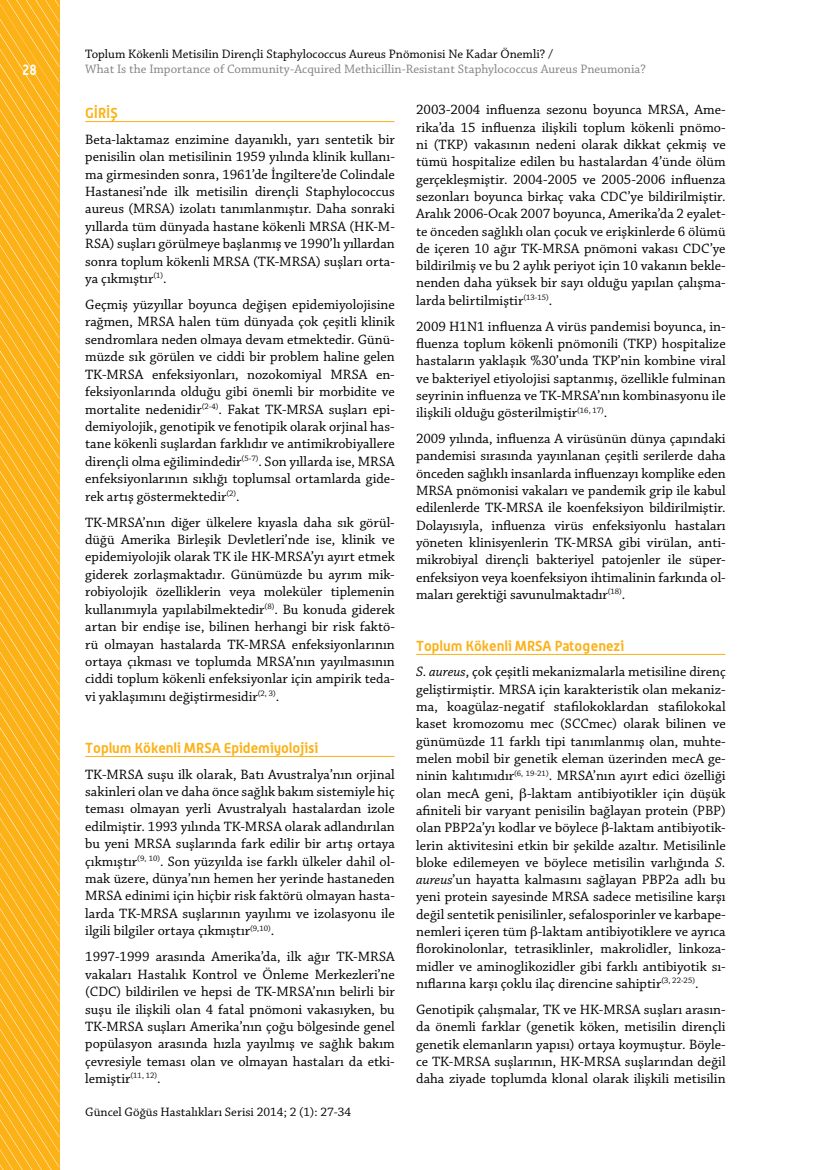
<style>
.page{position:relative;width:830px;height:1170px;background:#fff}
.page>*{position:absolute;margin:0;border:0;box-sizing:border-box;transform-origin:0 0}
.t1{font:700 15px "Alwyn";color:#fff;scale:.85 1}
.t2{font:14.25px/17.2px "Chaparral Pro";color:#000;text-align:justify}
.t3{font:700 14.25px "Alwyn";color:#fcb116}
.t4{font:12.9px "Chaparral Pro";color:#000}
.t5{font:12.9px "Chaparral Pro";color:#808285}
.s1{font-style:italic}
</style>
<div class="page">
<svg style="left:0;top:0;width:59px;height:1169px;background:#fcb522"></svg>
<hr style="left:85px;top:121px;width:309px;height:1px;background:#fcb116">
<hr style="left:85px;top:756px;width:309px;height:1px;background:#fcb116">
<hr style="left:416px;top:654px;width:309px;height:1px;background:#fcb116">
<p class="t1" style="left:22px;top:61px;width:19px">28</p>
<p class="t4" style="left:85px;top:47px;width:469px">Toplum Kökenli Metisilin Dirençli Staphylococcus Aureus Pnömonisi Ne Kadar Önemli? /</p>
<p class="t5" style="left:85px;top:62px;width:562px">What Is the Importance of Community-Acquired Methicillin-Resistant Staphylococcus Aureus Pneumonia?</p>
<p class="t3" style="left:85px;top:104px;width:35px">GİRİŞ</p>
<p class="t2" style="left:85px;top:131px;width:311px">Beta-laktamaz enzimine dayanıklı, yarı sentetik bir penisilin olan metisilinin 1959 yılında klinik kullanı&shy;ma girmesinden sonra, 1961’de İngiltere’de Colindale Hastanesi’nde ilk metisilin dirençli Staphylococcus aureus (MRSA) izolatı tanımlanmıştır. Daha sonraki yıllarda tüm dünyada hastane kökenli MRSA (HK-M-RSA) suşları görülmeye başlanmış ve 1990’lı yıllardan sonra toplum kökenli MRSA (TK-MRSA) suşları orta&shy;ya çıkmıştır<sup>(1)</sup>.</p>
<p class="t2" style="left:85px;top:296px;width:311px">Geçmiş yüzyıllar boyunca değişen epidemiyolojisine rağmen, MRSA halen tüm dünyada çok çeşitli klinik sendromlara neden olmaya devam etmektedir. Günü&shy;müzde sık görülen ve ciddi bir problem haline gelen TK-MRSA enfeksiyonları, nozokomiyal MRSA en&shy;feksiyonlarında olduğu gibi önemli bir morbidite ve mortalite nedenidir<sup>(2-4)</sup>. Fakat TK-MRSA suşları epi&shy;demiyolojik, genotipik ve fenotipik olarak orjinal has&shy;tane kökenli suşlardan farklıdır ve antimikrobiyallere dirençli olma eğilimindedir<sup>(5-7)</sup>. Son yıllarda ise, MRSA enfeksiyonlarının sıklığı toplumsal ortamlarda gide&shy;rek artış göstermektedir<sup>(2)</sup>.</p>
<p class="t2" style="left:85px;top:514px;width:311px">TK-MRSA’nın diğer ülkelere kıyasla daha sık görül&shy;düğü Amerika Birleşik Devletleri’nde ise, klinik ve epidemiyolojik olarak TK ile HK-MRSA’yı ayırt etmek giderek zorlaşmaktadır. Günümüzde bu ayrım mik&shy;robiyolojik özelliklerin veya moleküler tiplemenin kullanımıyla yapılabilmektedir<sup>(8)</sup>. Bu konuda giderek artan bir endişe ise, bilinen herhangi bir risk faktö&shy;rü olmayan hastalarda TK-MRSA enfeksiyonlarının ortaya çıkması ve toplumda MRSA’nın yayılmasının ciddi toplum kökenli enfeksiyonlar için ampirik teda&shy;vi yaklaşımını değiştirmesidir<sup>(2,</sup> <sup>3)</sup>.</p>
<p class="t3" style="left:85px;top:738px;width:234px">Toplum Kökenli MRSA Epidemiyolojisi</p>
<p class="t2" style="left:85px;top:765px;width:311px">TK-MRSA suşu ilk olarak, Batı Avustralya’nın orjinal sakinleri olan ve daha önce sağlık bakım sistemiyle hiç teması olmayan yerli Avustralyalı hastalardan izole edilmiştir. 1993 yılında TK-MRSA olarak adlandırılan bu yeni MRSA suşlarında fark edilir bir artış ortaya çıkmıştır<sup>(9,</sup> <sup>10)</sup>. Son yüzyılda ise farklı ülkeler dahil ol&shy;mak üzere, dünya’nın hemen her yerinde hastaneden MRSA edinimi için hiçbir risk faktörü olmayan hasta&shy;larda TK-MRSA suşlarının yayılımı ve izolasyonu ile ilgili bilgiler ortaya çıkmıştır<sup>(9,10)</sup>.</p>
<p class="t2" style="left:85px;top:948px;width:311px">1997-1999 arasında Amerika’da, ilk ağır TK-MRSA vakaları Hastalık Kontrol ve Önleme Merkezleri’ne (CDC) bildirilen ve hepsi de TK-MRSA’nın belirli bir suşu ile ilişkili olan 4 fatal pnömoni vakasıyken, bu TK-MRSA suşları Amerika’nın çoğu bölgesinde genel popülasyon arasında hızla yayılmış ve sağlık bakım çevresiyle teması olan ve olmayan hastaları da etki&shy;lemiştir<sup>(11,</sup> <sup>12)</sup>.</p>
<p class="t4" style="left:85px;top:1104px;width:267px">Güncel Göğüs Hastalıkları Serisi 2014; 2 (1): 27-34</p>
<p class="t2" style="left:416px;top:102px;width:311px">2003-2004 influenza sezonu boyunca MRSA, Ame&shy;rika’da 15 influenza ilişkili toplum kökenli pnömo&shy;ni (TKP) vakasının nedeni olarak dikkat çekmiş ve tümü hospitalize edilen bu hastalardan 4’ünde ölüm gerçekleşmiştir. 2004-2005 ve 2005-2006 influenza sezonları boyunca birkaç vaka CDC’ye bildirilmiştir.<br>Aralık 2006-Ocak 2007 boyunca, Amerika’da 2 eyalet&shy;te önceden sağlıklı olan çocuk ve erişkinlerde 6 ölümü de içeren 10 ağır TK-MRSA pnömoni vakası CDC’ye bildirilmiş ve bu 2 aylık periyot için 10 vakanın bekle&shy;nenden daha yüksek bir sayı olduğu yapılan çalışma&shy;larda belirtilmiştir<sup>(13-15)</sup>.</p>
<p class="t2" style="left:416px;top:318px;width:311px">2009 H1N1 influenza A virüs pandemisi boyunca, in&shy;fluenza toplum kökenli pnömonili (TKP) hospitalize hastaların yaklaşık %30’unda TKP’nin kombine viral ve bakteriyel etiyolojisi saptanmış, özellikle fulminan seyrinin influenza ve TK-MRSA’nın kombinasyonu ile ilişkili olduğu gösterilmiştir<sup>(16,</sup> <sup>17)</sup>.</p>
<p class="t2" style="left:416px;top:430px;width:311px">2009 yılında, influenza A virüsünün dünya çapındaki pandemisi sırasında yayınlanan çeşitli serilerde daha önceden sağlıklı insanlarda influenzayı komplike eden MRSA pnömonisi vakaları ve pandemik grip ile kabul edilenlerde TK-MRSA ile koenfeksiyon bildirilmiştir.<br>Dolayısıyla, influenza virüs enfeksiyonlu hastaları yöneten klinisyenlerin TK-MRSA gibi virülan, anti&shy;mikrobiyal dirençli bakteriyel patojenler ile süper&shy;enfeksiyon veya koenfeksiyon ihtimalinin farkında ol&shy;maları gerektiği savunulmaktadır<sup>(18)</sup>.</p>
<p class="t3" style="left:416px;top:636px;width:209px">Toplum Kökenli MRSA Patogenezi</p>
<p class="t2" style="left:416px;top:663px;width:311px"><span class="s1">S. aureus</span>, çok çeşitli mekanizmalarla metisiline direnç geliştirmiştir. MRSA için karakteristik olan mekaniz&shy;ma, koagülaz-negatif stafilokoklardan stafilokokal kaset kromozomu mec (SCCmec) olarak bilinen ve günümüzde 11 farklı tipi tanımlanmış olan, muhte&shy;melen mobil bir genetik eleman üzerinden mecA ge&shy;ninin kalıtımıdır<sup>(6,</sup> <sup>19-21)</sup>. MRSA’nın ayırt edici özelliği olan mecA geni, -laktam antibiyotikler için düşük afiniteli bir varyant penisilin bağlayan protein (PBP) olan PBP2a’yı kodlar ve böylece -laktam antibiyotik&shy;lerin aktivitesini etkin bir şekilde azaltır. Metisilinle bloke edilemeyen ve böylece metisilin varlığında <span class="s1">S. aureus</span>’un hayatta kalmasını sağlayan PBP2a adlı bu yeni protein sayesinde MRSA sadece metisiline karşı değil sentetik penisilinler, sefalosporinler ve karbape&shy;nemleri içeren tüm -laktam antibiyotiklere ve ayrıca florokinolonlar, tetrasiklinler, makrolidler, linkoza&shy;midler ve aminoglikozidler gibi farklı antibiyotik sı&shy;nıflarına karşı çoklu ilaç direncine sahiptir<sup>(3,</sup> <sup>22-25)</sup>.</p>
<p class="t2" style="left:416px;top:1001px;width:311px">Genotipik çalışmalar, TK ve HK-MRSA suşları arasın&shy;da önemli farklar (genetik köken, metisilin dirençli genetik elemanların yapısı) ortaya koymuştur. Böyle&shy;ce TK-MRSA suşlarının, HK-MRSA suşlarından değil daha ziyade toplumda klonal olarak ilişkili metisilin</p>
</div>
